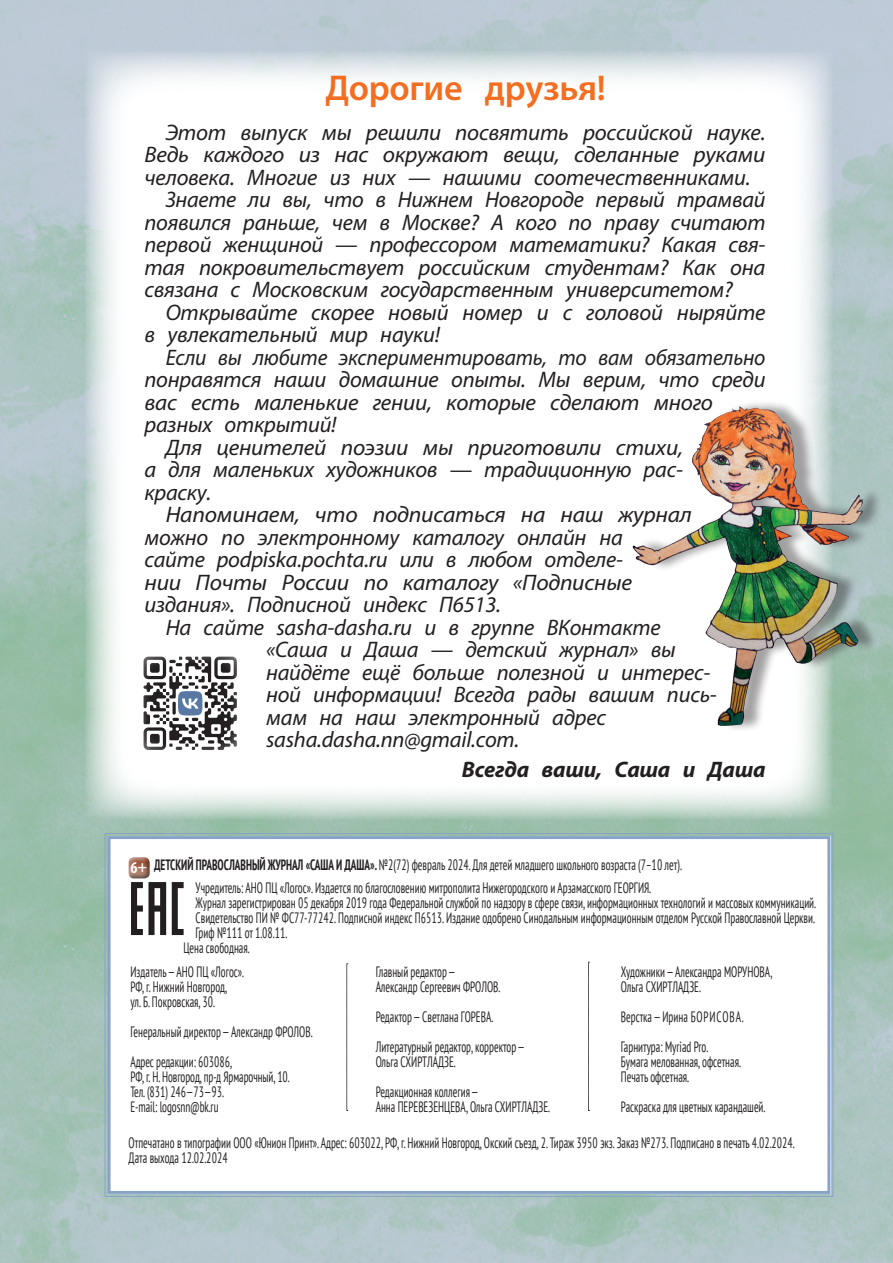
<style>
.page{position:relative;width:893px;height:1263px;background:#fff}
.page>*{position:absolute;margin:0;border:0;box-sizing:border-box;transform-origin:0 0}
.t1{font:600 36px "Myriad Pro";color:#f36e21}
.t2{font:italic 22.5px "Myriad Pro";letter-spacing:-.01em;color:#231f20}
.t3{font:italic 22.5px "Myriad Pro";letter-spacing:-.01em;color:#231f20;scale:1.04 1}
.t4{font:italic 22.5px "Myriad Pro";letter-spacing:-.01em;color:#231f20;scale:.96 1}
.t5{font:italic 22.5px "Myriad Pro";letter-spacing:-.01em;color:#231f20;scale:1.05 1}
.t6{font:italic 700 22.5px "Myriad Pro";letter-spacing:-.01em;color:#231f20}
.t7{font:700 condensed 16.65px "Myriad Pro";color:#fff}
.t8{font:condensed 15px/15px "PT Sans";color:#231f20;scale:.75 1}
.s1{font-weight:700}
</style>
<div class="page">
<svg style="left:144px;top:657px;width:93px;height:93px"></svg>
<svg style="left:104px;top:832px;width:730px;height:365px"></svg>
<div style="left:108px;top:836px;width:722px;height:358px;border:3px solid #89a3c8"></div>
<svg style="left:588px;top:962px;width:1px;height:149px"></svg>
<svg style="left:347px;top:963px;width:1px;height:148px"></svg>
<svg style="left:131px;top:882px;width:53px;height:53px"></svg>
<div style="left:125px;top:856px;width:33px;height:25px;background:#231f20;opacity:.75"></div>
<div style="left:638px;top:398px;width:245px;height:335px;background:#231f20;opacity:.42"></div>
<img style="left:632px;top:408px;width:125px;height:318px">
<h1 class="t1" style="left:325px;top:65px;width:282px">Дорогие друзья!</h1>
<h2 class="t2" style="left:166px;top:118px;width:601px">Этот выпуск мы решили посвятить российской науке.</h2>
<h2 class="t3" style="left:144px;top:141px;width:599px">Ведь каждого из нас окружают вещи, сделанные руками</h2>
<h2 class="t2" style="left:144px;top:163px;width:608px">человека. Многие из них — нашими соотечественниками.</h2>
<h2 class="t2" style="left:166px;top:186px;width:601px">Знаете ли вы, что в Нижнем Новгороде первый трамвай</h2>
<h2 class="t2" style="left:144px;top:208px;width:623px">появился раньше, чем в Москве? А кого по праву считают</h2>
<h2 class="t2" style="left:144px;top:231px;width:623px">первой женщиной — профессором математики? Какая свя-</h2>
<h2 class="t2" style="left:144px;top:253px;width:622px">тая покровительствует российским студентам? Как она</h2>
<h2 class="t2" style="left:144px;top:276px;width:590px">связана с Московским государственным университетом?</h2>
<h2 class="t2" style="left:166px;top:298px;width:601px">Открывайте скорее новый номер и с головой ныряйте</h2>
<h2 class="t2" style="left:144px;top:321px;width:297px">в увлекательный мир науки!</h2>
<h2 class="t4" style="left:166px;top:343px;width:626px">Если вы любите экспериментировать, то вам обязательно</h2>
<h2 class="t2" style="left:144px;top:366px;width:622px">понравятся наши домашние опыты. Мы верим, что среди</h2>
<h2 class="t2" style="left:144px;top:388px;width:570px">вас есть маленькие гении, которые сделают много</h2>
<h2 class="t2" style="left:144px;top:411px;width:194px">разных открытий!</h2>
<h2 class="t3" style="left:166px;top:433px;width:499px">Для ценителей поэзии мы приготовили стихи,</h2>
<h2 class="t2" style="left:144px;top:456px;width:540px">а для маленьких художников — традиционную рас-</h2>
<h2 class="t2" style="left:144px;top:478px;width:68px">краску.</h2>
<h2 class="t5" style="left:166px;top:501px;width:503px">Напоминаем, что подписаться на наш журнал</h2>
<h2 class="t2" style="left:144px;top:523px;width:480px">можно по электронному каталогу онлайн на</h2>
<h2 class="t2" style="left:144px;top:546px;width:480px">сайте podpiska.pochta.ru или в любом отделе-</h2>
<h2 class="t3" style="left:144px;top:568px;width:470px">нии Почты России по каталогу «Подписные</h2>
<h2 class="t2" style="left:144px;top:591px;width:358px">издания». Подписной индекс П6513.</h2>
<h2 class="t2" style="left:166px;top:613px;width:496px">На сайте sasha-dasha.ru и в группе ВКонтакте</h2>
<h2 class="t2" style="left:266px;top:636px;width:411px">«Саша и Даша — детский журнал» вы</h2>
<h2 class="t2" style="left:266px;top:658px;width:446px">найдёте ещё больше полезной и интерес-</h2>
<h2 class="t2" style="left:266px;top:681px;width:452px">ной информации! Всегда рады вашим пись-</h2>
<h2 class="t2" style="left:266px;top:703px;width:341px">мам на наш электронный адрес</h2>
<h2 class="t2" style="left:266px;top:726px;width:255px">sasha.dasha.nn@gmail.com.</h2>
<h2 class="t6" style="left:462px;top:755px;width:305px">Всегда ваши, Саша и Даша</h2>
<p class="t8" style="left:196px;top:852px;width:650px;line-height:23.5px;text-indent:-42px"><span class="s1">ДЕТСКИЙ ПРАВОСЛАВНЫЙ ЖУРНАЛ «САША И ДАША».</span> №2(72) февраль 2024. Для детей младшего школьного возраста (7–10 лет).<br>Учредитель: АНО ПЦ «Логос». Издается по благословению митрополита Нижегородского и Арзамасского ГЕОРГИЯ.</p>
<p class="t8" style="left:196px;top:895px;width:829px">Журнал зарегистрирован 05 декабря 2019 года Федеральной службой по надзору в сфере связи, информационных технологий и массовых коммуникаций.</p>
<p class="t8" style="left:196px;top:910px;width:827px">Свидетельство ПИ № ФС77-77242. Подписной индекс П6513. Издание одобрено Синодальным информационным отделом Русской Православной Церкви.</p>
<p class="t8" style="left:196px;top:925px;width:123px">Гриф №111 от 1.08.11.</p>
<p class="t8" style="left:184px;top:940px;width:89px">Цена свободная.</p>
<p class="t7" style="left:130px;top:857px;width:18px">6+</p>
<p class="t8" style="left:130px;top:964px;width:153px">Издатель —АНО ПЦ «Логос».<br>РФ, г. Нижний Новгород,<br>ул. Б. Покровская, 30.</p>
<p class="t8" style="left:130px;top:1016px;width:244px;line-height:30px">Генеральный директор —Александр ФРОЛОВ.<br>Адрес редакции: 603086,</p>
<p class="t8" style="left:130px;top:1069px;width:214px">РФ, г. Н. Новгород, пр-д Ярмарочный, 10.<br>Тел. (831) 246—73—93.<br>E-mail: logosnn@bk.ru</p>
<p class="t8" style="left:376px;top:964px;width:168px">Главный редактор —<br>Александр Сергеевич ФРОЛОВ.</p>
<p class="t8" style="left:376px;top:1001px;width:201px;line-height:30px">Редактор —Светлана ГОРЕВА.<br>Литературный редактор, корректор —</p>
<p class="t8" style="left:376px;top:1046px;width:139px;line-height:30px">Ольга СХИРТЛАДЗЕ.<br>Редакционная коллегия —</p>
<p class="t8" style="left:376px;top:1099px;width:234px">Анна ПЕРЕВЕЗЕНЦЕВА, Ольга СХИРТЛАДЗЕ.</p>
<p class="t8" style="left:621px;top:964px;width:203px">Художники —Александра МОРУНОВА,<br>Ольга СХИРТЛАДЗЕ.</p>
<p class="t8" style="left:621px;top:1009px;width:111px">Верстка —Ирина Борисова</p>
<p class="t8" style="left:742px;top:1009px;width:4px">.</p>
<p class="t8" style="left:621px;top:1039px;width:161px">Гарнитура: Myriad Pro.<br>Бумага мелованная, офсетная.<br>Печать офсетная.</p>
<p class="t8" style="left:621px;top:1099px;width:194px">Раскраска для цветных карандашей.</p>
<p class="t8" style="left:129px;top:1135px;width:889px">Отпечатано в типографии ООО «Юнион Принт». Адрес: 603022, РФ, г. Нижний Новгород, Окский съезд, 2. Тираж 3950 экз. Заказ №273. Подписано в печать 4.02.2024.<br>Дата выхода 12.02.2024</p>
</div>
